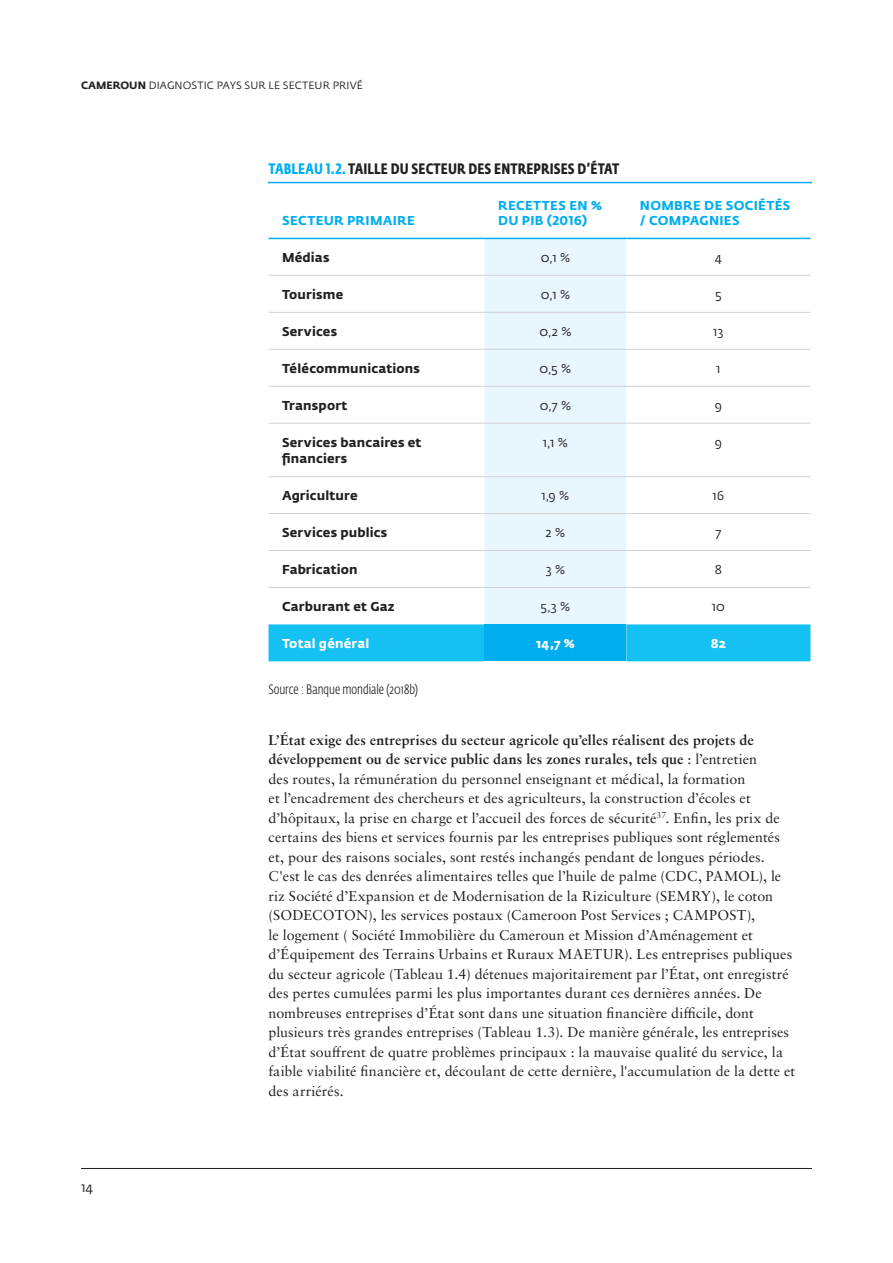
<style>
.page{position:relative;width:893px;height:1263px;background:#fff}
.page>*{position:absolute;margin:0;border:0;box-sizing:border-box;transform-origin:0 0}
.Figure__chart__table{font:700 15px "Fedra Sans Cond Std";letter-spacing:.01em;color:#231f20}
.Gen_Body{font:14.25px/19.5px "Sabon LT Pro";letter-spacing:.005em;color:#231f20}
.Source-W_line{font:300 13.5px "Fedra Sans Cond Std";color:#231f20}
.t1{font:13.5px "Fedra Sans Std";color:#231f20}
.chart_bold{font:700 12.75px/16.5px "Fedra Sans Std";letter-spacing:.01em;color:#231f20}
.chart_Header_bold_al{font:700 12.75px/15px "Fedra Sans Std";letter-spacing:.025em;color:#00aeef}
.chart_body{font:12.75px "Fedra Sans Std";color:#231f20}
.chart_bold-2{font:700 12.75px "Fedra Sans Std";letter-spacing:.015em;color:#fff}
.chart_body-2{font:700 12.75px "Fedra Sans Std";color:#fff}
.t2{font:10.5px "Fedra Sans Std";letter-spacing:.01em;color:#231f20}
.s1{font-weight:700}
.s2{color:#00aeef}
</style>
<div class="page">
<hr style="left:81px;top:1168px;width:731px;height:1px;background:#231f20">
<hr style="left:268px;top:182px;width:544px;height:1px;background:#00aeef">
<div style="left:484px;top:239px;width:142px;height:385px;background:#e8f6fd"></div>
<div style="left:268px;top:624px;width:542px;height:37px;background:#15c0f2"></div>
<div style="left:484px;top:624px;width:142px;height:37px;background:#00aeef"></div>
<hr style="left:268px;top:238px;width:216px;height:1px;background:#00aeef">
<hr style="left:484px;top:238px;width:142px;height:1px;background:#00aeef">
<hr style="left:626px;top:238px;width:184px;height:1px;background:#00aeef">
<hr style="left:268px;top:275px;width:216px;height:1px;background:#d1d2d4">
<hr style="left:484px;top:275px;width:142px;height:1px;background:#d1d2d4">
<hr style="left:626px;top:275px;width:184px;height:1px;background:#d1d2d4">
<hr style="left:268px;top:312px;width:216px;height:1px;background:#d1d2d4">
<hr style="left:484px;top:312px;width:142px;height:1px;background:#d1d2d4">
<hr style="left:626px;top:312px;width:184px;height:1px;background:#d1d2d4">
<hr style="left:268px;top:349px;width:216px;height:1px;background:#d1d2d4">
<hr style="left:484px;top:349px;width:142px;height:1px;background:#d1d2d4">
<hr style="left:626px;top:349px;width:184px;height:1px;background:#d1d2d4">
<hr style="left:268px;top:386px;width:216px;height:1px;background:#d1d2d4">
<hr style="left:484px;top:386px;width:142px;height:1px;background:#d1d2d4">
<hr style="left:626px;top:386px;width:184px;height:1px;background:#d1d2d4">
<hr style="left:268px;top:423px;width:216px;height:1px;background:#d1d2d4">
<hr style="left:484px;top:423px;width:142px;height:1px;background:#d1d2d4">
<hr style="left:626px;top:423px;width:184px;height:1px;background:#d1d2d4">
<hr style="left:268px;top:476px;width:216px;height:1px;background:#d1d2d4">
<hr style="left:484px;top:476px;width:142px;height:1px;background:#d1d2d4">
<hr style="left:626px;top:476px;width:184px;height:1px;background:#d1d2d4">
<hr style="left:268px;top:513px;width:216px;height:1px;background:#d1d2d4">
<hr style="left:484px;top:513px;width:142px;height:1px;background:#d1d2d4">
<hr style="left:626px;top:513px;width:184px;height:1px;background:#d1d2d4">
<hr style="left:268px;top:550px;width:216px;height:1px;background:#d1d2d4">
<hr style="left:484px;top:550px;width:142px;height:1px;background:#d1d2d4">
<hr style="left:626px;top:550px;width:184px;height:1px;background:#d1d2d4">
<hr style="left:268px;top:587px;width:216px;height:1px;background:#d1d2d4">
<hr style="left:484px;top:587px;width:142px;height:1px;background:#d1d2d4">
<hr style="left:626px;top:587px;width:184px;height:1px;background:#d1d2d4">
<p class="t2" style="left:81px;top:79px;width:283px"><span class="s1">CAMEROUN</span> DIAGNOSTIC PAYS SUR LE SECTEUR PRIVÉ</p>
<p class="Figure__chart__table" style="left:269px;top:159px;width:352px"><span class="s2">TABLEAU 1.2.</span> TAILLE DU SECTEUR DES ENTREPRISES D’ÉTAT</p>
<p class="chart_Header_bold_al" style="left:282px;top:213px;width:134px">SECTEUR PRIMAIRE</p>
<p class="chart_Header_bold_al" style="left:498px;top:198px;width:105px">RECETTES EN %<br>DU PIB (2016)</p>
<p class="chart_Header_bold_al" style="left:640px;top:198px;width:152px">NOMBRE DE SOCIÉTÉS / COMPAGNIES</p>
<p class="t1" style="left:81px;top:1179px;width:14px">14</p>
<p class="chart_bold" style="left:282px;top:249px;width:49px">Médias</p>
<p class="chart_body" style="left:541px;top:250px;width:31px">0,1 %</p>
<p class="chart_body" style="left:715px;top:250px;width:9px">4</p>
<p class="chart_bold" style="left:282px;top:286px;width:63px">Tourisme</p>
<p class="chart_body" style="left:541px;top:287px;width:31px">0,1 %</p>
<p class="chart_body" style="left:715px;top:287px;width:8px">5</p>
<p class="chart_bold" style="left:282px;top:323px;width:57px">Services</p>
<p class="chart_body" style="left:539px;top:324px;width:33px">0,2 %</p>
<p class="chart_body" style="left:713px;top:324px;width:12px">13</p>
<p class="chart_bold" style="left:282px;top:360px;width:139px">Télécommunications</p>
<p class="chart_body" style="left:540px;top:361px;width:33px">0,5 %</p>
<p class="chart_body" style="left:716px;top:361px;width:6px">1</p>
<p class="chart_bold" style="left:282px;top:397px;width:67px">Transport</p>
<p class="chart_body" style="left:540px;top:397px;width:33px">0,7 %</p>
<p class="chart_body" style="left:715px;top:397px;width:9px">9</p>
<p class="chart_bold" style="left:282px;top:434px;width:141px">Services bancaires et financiers</p>
<p class="chart_body" style="left:543px;top:434px;width:26px">1,1 %</p>
<p class="chart_body" style="left:715px;top:434px;width:9px">9</p>
<p class="chart_bold" style="left:282px;top:487px;width:77px">Agriculture</p>
<p class="chart_body" style="left:541px;top:488px;width:29px">1,9 %</p>
<p class="chart_body" style="left:712px;top:488px;width:13px">16</p>
<p class="chart_bold" style="left:282px;top:524px;width:107px">Services publics</p>
<p class="chart_body" style="left:546px;top:525px;width:21px">2 %</p>
<p class="chart_body" style="left:715px;top:525px;width:8px">7</p>
<p class="chart_bold" style="left:282px;top:561px;width:77px">Fabrication</p>
<p class="chart_body" style="left:546px;top:562px;width:21px">3 %</p>
<p class="chart_body" style="left:715px;top:562px;width:9px">8</p>
<p class="chart_bold" style="left:282px;top:598px;width:114px">Carburant et Gaz</p>
<p class="chart_body" style="left:541px;top:599px;width:31px">5,3 %</p>
<p class="chart_body" style="left:712px;top:599px;width:15px">10</p>
<p class="chart_bold-2" style="left:282px;top:635px;width:89px">Total général</p>
<p class="chart_body-2" style="left:536px;top:635px;width:40px">14,7 %</p>
<p class="chart_body-2" style="left:711px;top:635px;width:17px">82</p>
<p class="Source-W_line" style="left:268px;top:681px;width:151px">Source : Banque mondiale (2018b)</p>
<p class="Gen_Body" style="left:268px;top:729px;width:528px"><span class="s1">L’État exige des entreprises du secteur agricole qu’elles réalisent des projets de développement ou de service public dans les zones rurales, tels que</span> : l’entretien<br>des routes, la rémunération du personnel enseignant et médical, la formation<br>et l’encadrement des chercheurs et des agriculteurs, la construction d’écoles et d’hôpitaux, la prise en charge et l’accueil des forces de sécurité<sup>37</sup>. Enfin, les prix de certains des biens et services fournis par les entreprises publiques sont réglementés et, pour des raisons sociales, sont restés inchangés pendant de longues périodes.<br>C'est le cas des denrées alimentaires telles que l’huile de palme (CDC, PAMOL), le riz Société d’Expansion et de Modernisation de la Riziculture (SEMRY), le coton (SODECOTON), les services postaux (Cameroon Post Services ; CAMPOST),<br>le logement ( Société Immobilière du Cameroun et Mission d’Aménagement et d’Équipement des Terrains Urbains et Ruraux MAETUR). Les entreprises publiques du secteur agricole (Tableau 1.4) détenues majoritairement par l’État, ont enregistré des pertes cumulées parmi les plus importantes durant ces dernières années. De nombreuses entreprises d’État sont dans une situation financière difficile, dont plusieurs très grandes entreprises (Tableau 1.3). De manière générale, les entreprises d’État souffrent de quatre problèmes principaux : la mauvaise qualité du service, la faible viabilité financière et, découlant de cette dernière, l'accumulation de la dette et des arriérés.</p>
</div>
